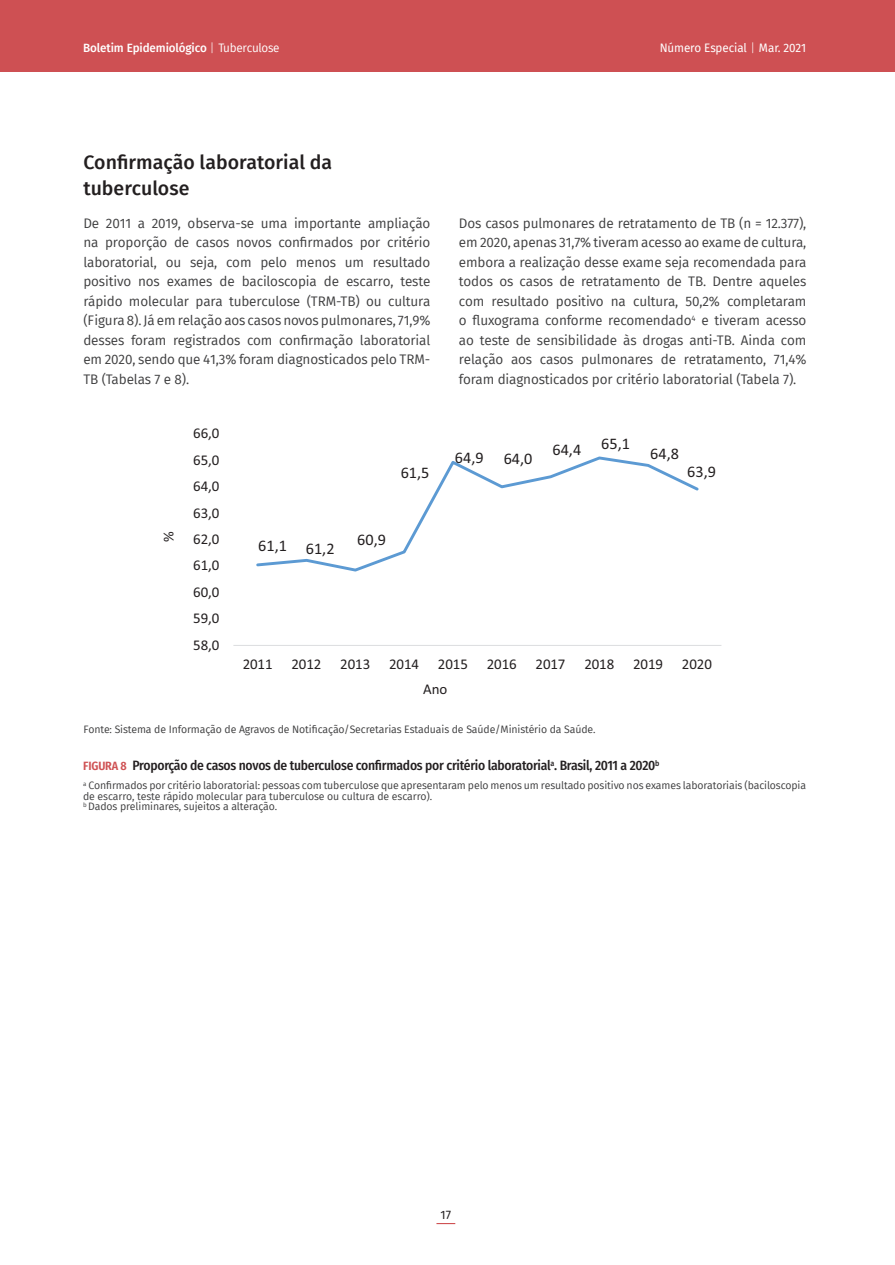
<style>
.page{position:relative;width:895px;height:1265px;background:#fff}
.page>*{position:absolute;margin:0;border:0;box-sizing:border-box;transform-origin:0 0}
.t1{font:500 19.5px/25.5px "Fira Sans";color:#231f20}
.t2{font:16.2px "Calibri";letter-spacing:.005em;color:#231f20}
.t3{font:14.85px "Calibri";letter-spacing:-.005em;color:#231f20}
.t4{font:13.5px/19.5px "Fira Sans";letter-spacing:-.01em;color:#3e3e3f;text-align:justify}
.t5{font:500 13.5px "Fira Sans Condensed";letter-spacing:-.02em;color:#231f20}
.t6{font:500 12px "Fira Sans";letter-spacing:-.01em;color:#fff}
.t7{font:12px "Fira Sans";letter-spacing:-.01em;color:#fff}
.t8{font:12px "Fira Sans";color:#231f20}
.t9{font:10.5px/10.5px "Fira Sans";letter-spacing:-.01em;color:#3e3e3f}
.s1{font-weight:300}
.s2{font-weight:400}
.s3{font-weight:600;font-size:12px;color:#cf5254}
</style>
<div class="page">
<div style="left:0;top:0;width:895px;height:72px;background:#ce5053"></div>
<svg style="left:436px;top:1223px;width:19px;height:1px"></svg>
<hr style="left:233px;top:645px;width:488px;height:1px;background:#dcdddf">
<svg style="left:256px;top:456px;width:443px;height:116px"></svg>
<p class="t6" style="left:83px;top:38px;width:198px">Boletim Epidemiológico <span class="s1">|</span> <span class="s2">Tuberculose</span></p>
<p class="t7" style="left:660px;top:39px;width:148px">Número Especial <span class="s1">|</span> Mar. 2021</p>
<h1 class="t1" style="left:83px;top:149px;width:250px">Confirmação laboratorial da tuberculose</h1>
<p class="t4" style="left:83px;top:213px;width:348px">De 2011 a 2019, observa-se uma importante ampliação na proporção de casos novos confirmados por critério laboratorial, ou seja, com pelo menos um resultado positivo nos exames de baciloscopia de escarro, teste rápido molecular para tuberculose (TRM-TB) ou cultura (Figura 8). Já em relação aos casos novos pulmonares, 71,9% desses foram registrados com confirmação laboratorial em 2020, sendo que 41,3% foram diagnosticados pelo TRM-TB (Tabelas 7 e 8).</p>
<p class="t4" style="left:459px;top:213px;width:349px">Dos casos pulmonares de retratamento de TB (n = 12.377), em 2020, apenas 31,7% tiveram acesso ao exame de cultura, embora a realização desse exame seja recomendada para todos os casos de retratamento de TB. Dentre aqueles com resultado positivo na cultura, 50,2% completaram o fluxograma conforme recomendado<sup>4</sup> e tiveram acesso ao teste de sensibilidade às drogas anti-TB. Ainda com relação aos casos pulmonares de retratamento, 71,4% foram diagnosticados por critério laboratorial (Tabela 7).</p>
<p class="t3" style="left:159px;top:542px;width:12px;rotate:-90deg">%</p>
<p class="t3" style="left:193px;top:424px;width:28px">66,0</p>
<p class="t3" style="left:193px;top:451px;width:28px">65,0</p>
<p class="t3" style="left:193px;top:477px;width:28px">64,0</p>
<p class="t3" style="left:193px;top:503px;width:28px">63,0</p>
<p class="t3" style="left:193px;top:530px;width:28px">62,0</p>
<p class="t3" style="left:193px;top:556px;width:28px">61,0</p>
<p class="t3" style="left:193px;top:583px;width:28px">60,0</p>
<p class="t3" style="left:193px;top:609px;width:28px">59,0</p>
<p class="t3" style="left:193px;top:635px;width:28px">58,0</p>
<p class="t2" style="left:258px;top:537px;width:78px">61,1 61,2</p>
<p class="t2" style="left:401px;top:462px;width:30px">61,5</p>
<p class="t2" style="left:357px;top:529px;width:30px">60,9</p>
<p class="t2" style="left:455px;top:448px;width:79px">64,9 64,0</p>
<p class="t2" style="left:552px;top:436px;width:79px">64,4 65,1</p>
<p class="t2" style="left:650px;top:443px;width:30px">64,8</p>
<p class="t2" style="left:687px;top:461px;width:30px">63,9</p>
<p class="t3" style="left:243px;top:655px;width:31px">2011</p>
<p class="t3" style="left:291px;top:655px;width:31px">2012</p>
<p class="t3" style="left:340px;top:655px;width:31px">2013</p>
<p class="t3" style="left:389px;top:655px;width:31px">2014</p>
<p class="t3" style="left:438px;top:655px;width:31px">2015</p>
<p class="t3" style="left:487px;top:655px;width:31px">2016</p>
<p class="t3" style="left:535px;top:655px;width:31px">2017</p>
<p class="t3" style="left:584px;top:655px;width:31px">2018</p>
<p class="t3" style="left:633px;top:655px;width:31px">2019</p>
<p class="t3" style="left:682px;top:655px;width:31px">2020</p>
<p class="t3" style="left:423px;top:679px;width:26px">Ano</p>
<p class="t9" style="left:84px;top:723px;width:513px">Fonte: Sistema de Informação de Agravos de Notificação/Secretarias Estaduais de Saúde/Ministério da Saúde.</p>
<p class="t5" style="left:83px;top:755px;width:578px"><span class="s3">FIGURA 8</span> Proporção de casos novos de tuberculose confirmados por critério laboratorial<sup>a</sup>. Brasil, 2011 a 2020<sup>b</sup></p>
<p class="t9" style="left:83px;top:780px;width:724px"><sup>a</sup> Confirmados por critério laboratorial: pessoas com tuberculose que apresentaram pelo menos um resultado positivo nos exames laboratoriais (baciloscopia de escarro, teste rápido molecular para tuberculose ou cultura de escarro).<br><sup>b</sup> Dados preliminares, sujeitos a alteração.</p>
<p class="t8" style="left:441px;top:1205px;width:12px">17</p>
</div>
